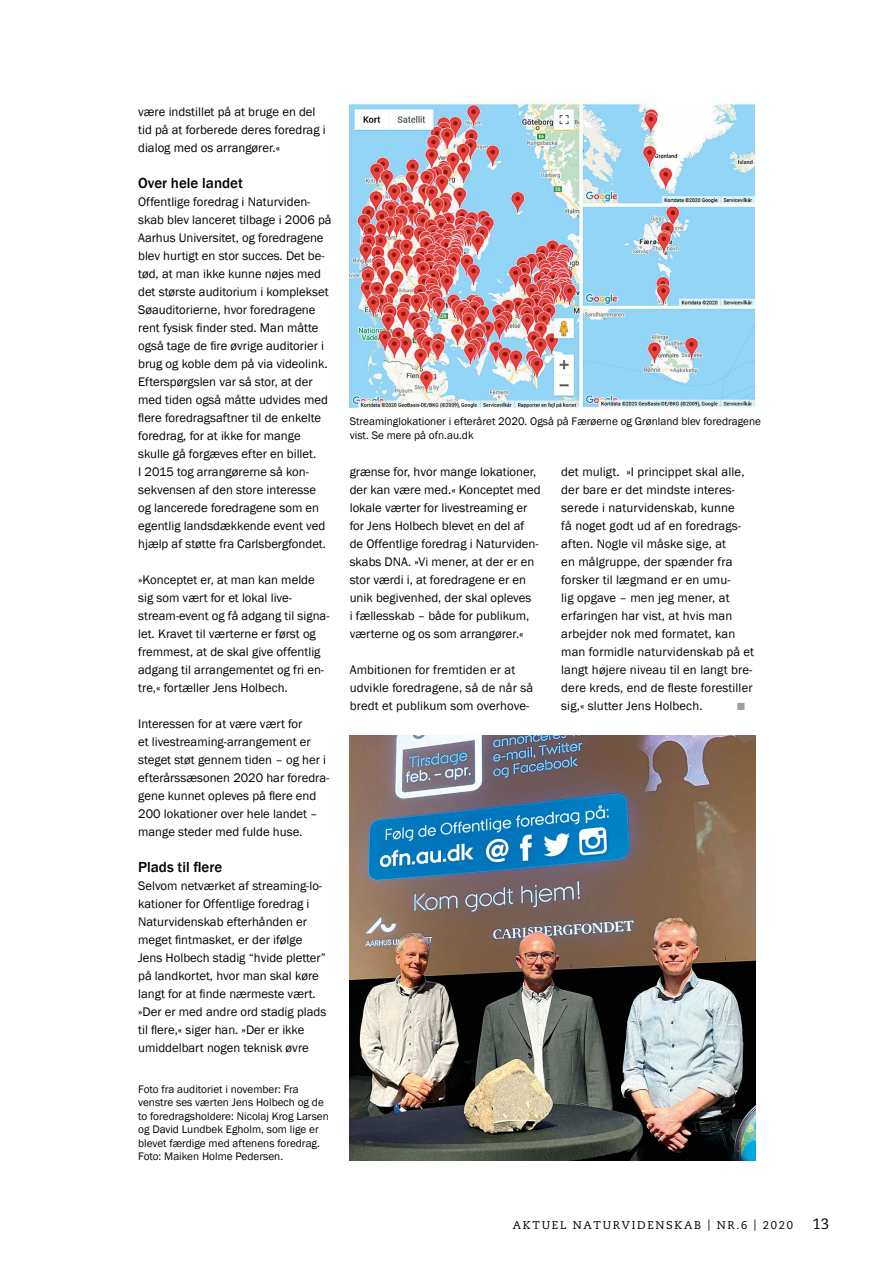
<style>
.page{position:relative;width:893px;height:1263px;background:#fff}
.page>*{position:absolute;margin:0;border:0;box-sizing:border-box;transform-origin:0 0}
.AN_-_Mellemrubrik{font:500 15px "Franklin Gothic";color:#000}
.t1{font:15px "Caecilia";color:#000}
.AN_-_Brødtekst{font:12.75px/18px "Franklin Gothic";color:#000}
.AN_-_Brødtekst-2{font:12.3px "Wingdings";color:#9d9d9c}
.AN_-_Billedtekst{font:11.25px/13.5px "Franklin Gothic";color:#000}
.t2{font:11.25px "Caecilia";letter-spacing:.15em;color:#000}
</style>
<div class="page">
<img style="left:346px;top:103px;width:410px;height:306px">
<img style="left:350px;top:736px;width:406px;height:425px">
<p class="AN_-_Brødtekst" style="left:138px;top:103px;width:189px">være indstillet på at bruge en del tid på at forberede deres foredrag i dialog med os arrangører.«</p>
<p class="AN_-_Mellemrubrik" style="left:138px;top:174px;width:106px">Over hele landet</p>
<p class="AN_-_Brødtekst" style="left:138px;top:193px;width:195px">Offentlige foredrag i Naturviden&shy;skab blev lanceret tilbage i 2006 på Aarhus Universitet, og foredragene blev hurtigt en stor succes. Det be&shy;tød, at man ikke kunne nøjes med det største auditorium i komplekset Søauditorierne, hvor foredragene rent fysisk finder sted. Man måtte også tage de fire øvrige auditorier i brug og koble dem på via videolink.<br>Efterspørgslen var så stor, at der med tiden også måtte udvides med flere foredragsaftner til de enkelte foredrag, for at ikke for mange skulle gå forgæves efter en billet.<br>I 2015 tog arrangørerne så kon&shy;sekvensen af den store interesse og lancerede foredragene som en egentlig landsdækkende event ved hjælp af støtte fra Carlsbergfondet.</p>
<p class="AN_-_Brødtekst" style="left:138px;top:571px;width:193px">»Konceptet er, at man kan melde sig som vært for et lokal live&shy;stream-event og få adgang til signa&shy;let. Kravet til værterne er først og fremmest, at de skal give offentlig adgang til arrangementet og fri en&shy;tre,« fortæller Jens Holbech.</p>
<p class="AN_-_Brødtekst" style="left:138px;top:715px;width:193px">Interessen for at være vært for<br>et livestreaming-arrangement er steget støt gennem tiden – og her i efterårssæsonen 2020 har foredra&shy;gene kunnet opleves på flere end<br>200 lokationer over hele landet – mange steder med fulde huse.</p>
<p class="AN_-_Mellemrubrik" style="left:138px;top:858px;width:86px">Plads til flere</p>
<p class="AN_-_Brødtekst" style="left:138px;top:877px;width:190px">Selvom netværket af streaming-lo&shy;kationer for Offentlige foredrag i Naturvidenskab efterhånden er meget fintmasket, er der ifølge Jens Holbech stadig “hvide pletter” på landkortet, hvor man skal køre langt for at finde nærmeste vært. »Der er med andre ord stadig plads til flere,« siger han. »Der er ikke umiddelbart nogen teknisk øvre</p>
<p class="AN_-_Billedtekst" style="left:138px;top:1082px;width:192px">Foto fra auditoriet i november: Fra venstre ses værten Jens Holbech og de to foredragsholdere: Nicolaj Krog Larsen og David Lundbek Egholm, som lige er blevet færdige med aftenens foredrag.<br>Foto: Maiken Holme Pedersen.</p>
<p class="AN_-_Billedtekst" style="left:350px;top:415px;width:413px">Streaminglokationer i efteråret 2020. Også på Færøerne og Grønland blev foredragene vist. Se mere på ofn.au.dk</p>
<p class="AN_-_Brødtekst" style="left:350px;top:463px;width:193px">grænse for, hvor mange lokationer, der kan være med.« Konceptet med lokale værter for livestreaming er for Jens Holbech blevet en del af de Offentlige foredrag i Naturviden&shy;skabs DNA. »Vi mener, at der er en stor værdi i, at foredragene er en unik begivenhed, der skal opleves<br>i fællesskab – både for publikum, værterne og os som arrangører.«</p>
<p class="AN_-_Brødtekst" style="left:350px;top:661px;width:185px">Ambitionen for fremtiden er at udvikle foredragene, så de når så bredt et publikum som overhove-</p>
<p class="AN_-_Brødtekst" style="left:561px;top:463px;width:194px">det muligt. »I princippet skal alle, der bare er det mindste interes&shy;serede i naturvidenskab, kunne<br>få noget godt ud af en foredrags&shy;aften. Nogle vil måske sige, at<br>en målgruppe, der spænder fra forsker til lægmand er en umu-<br>lig opgave – men jeg mener, at erfaringen har vist, at hvis man arbejder nok med formatet, kan man formidle naturvidenskab på et langt højere niveau til en langt bre&shy;dere kreds, end de fleste forestiller sig,« slutter Jens Holbech.</p>
<p class="AN_-_Brødtekst-2" style="left:737px;top:700px;width:11px">■</p>
<p class="t2" style="left:513px;top:1218px;width:282px">AKTUEL NATURVIDENSKAB | NR.6 | 2020</p>
<p class="t1" style="left:812px;top:1215px;width:18px">13</p>
</div>
